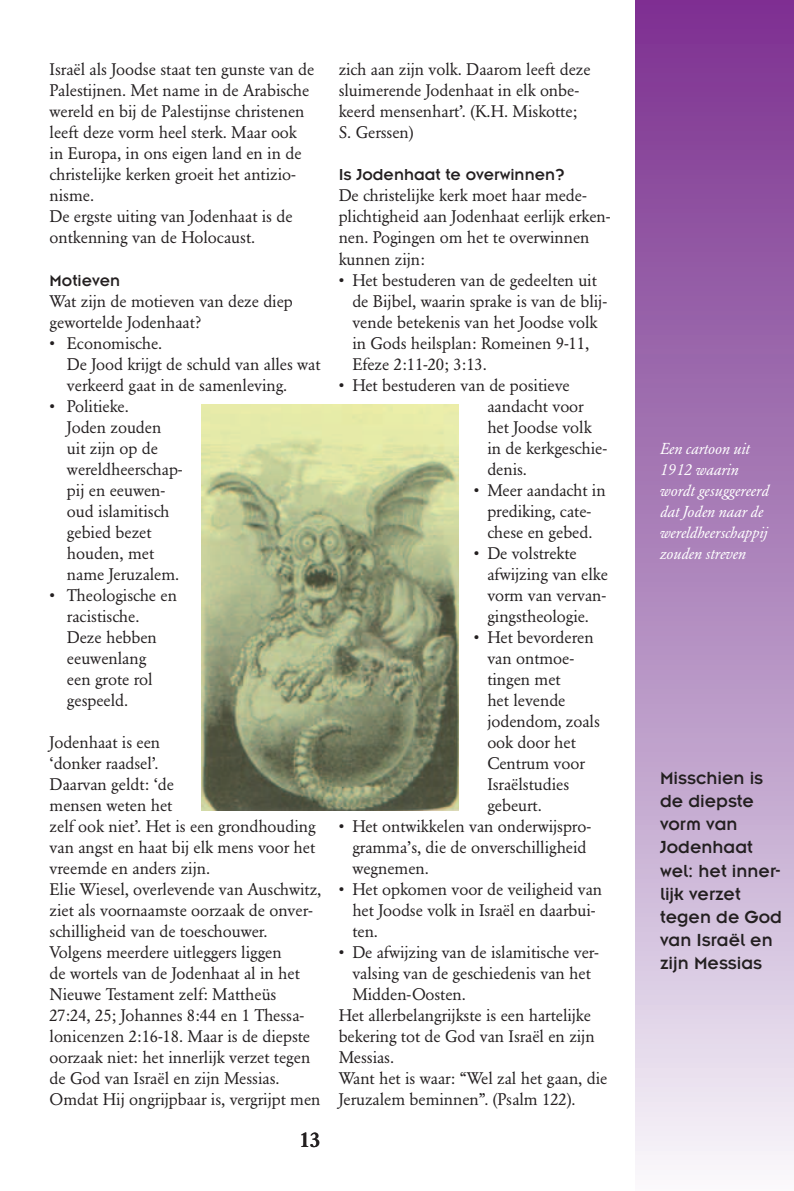
<style>
.page{position:relative;width:794px;height:1191px;background:#fff}
.page>*{position:absolute;margin:0;border:0;box-sizing:border-box;transform-origin:0 0}
.t1{font:500 21px "Garamond BE";color:#231f20}
.t2{font:19.25px/23.1px "Insignia";color:#231f20}
.t3{font:17.5px "Insignia";color:#231f20}
.t4{font:16.62px/21px "Garamond BE";letter-spacing:-.005em;color:#231f20}
.t5{font:italic 15.75px/21px "Garamond BE";color:#fff}
</style>
<div class="page">
<div style="left:635px;top:0;width:159px;height:1191px;background:linear-gradient(to bottom,#782c8d,#f1f0f6)"></div>
<img style="left:201px;top:404px;width:258px;height:406px">
<p class="t4" style="left:50px;top:61px;width:266px">Israël als Joodse staat ten gunste van de Palestijnen. Met name in de Arabische wereld en bij de Palestijnse christenen leeft deze vorm heel sterk. Maar ook in Europa, in ons eigen land en in de christelijke kerken groeit het antizio&shy;nisme.<br>De ergste uiting van Jodenhaat is de ontkenning van de Holocaust.</p>
<p class="t3" style="left:50px;top:274px;width:72px">Motieven</p>
<p class="t4" style="left:50px;top:292px;width:245px">Wat zijn de motieven van deze diep gewortelde Jodenhaat?</p>
<p class="t4" style="left:67px;top:334px;width:255px;text-indent:-17px">• Economische.<br>De Jood krijgt de schuld van alles wat verkeerd gaat in de samenleving.</p>
<p class="t4" style="left:67px;top:397px;width:117px;text-indent:-17px">• Politieke.<br>Joden zouden uit zijn op de wereldheerschap&shy;pij en eeuwen&shy;oud islamitisch gebied bezet houden, met name Jeruzalem.</p>
<p class="t4" style="left:67px;top:586px;width:112px;text-indent:-17px">• Theologische en racistische.<br>Deze hebben eeuwenlang<br>een grote rol gespeeld.</p>
<p class="t4" style="left:50px;top:733px;width:273px">Jodenhaat is een<br>‘donker raadsel’.<br>Daarvan geldt: ‘de<br>mensen weten het<br>zelf ook niet’. Het is een grondhouding van angst en haat bij elk mens voor het vreemde en anders zijn.<br>Elie Wiesel, overlevende van Auschwitz, ziet als voornaamste oorzaak de onver&shy;schilligheid van de toeschouwer.<br>Volgens meerdere uitleggers liggen<br>de wortels van de Jodenhaat al in het<br>Nieuwe Testament zelf: Mattheüs<br>27:24, 25; Johannes 8:44 en 1 Thessa&shy;lonicenzen 2:16-18. Maar is de diepste oorzaak niet: het innerlijk verzet tegen de God van Israël en zijn Messias.<br>Omdat Hij ongrijpbaar is, vergrijpt men</p>
<p class="t1" style="left:300px;top:1130px;width:22px">13</p>
<p class="t4" style="left:339px;top:61px;width:253px">zich aan zijn volk. Daarom leeft deze sluimerende Jodenhaat in elk onbe&shy;keerd mensenhart’. (K.H. Miskotte;<br>S. Gerssen)</p>
<p class="t3" style="left:339px;top:169px;width:228px">Is Jodenhaat te overwinnen?</p>
<p class="t4" style="left:339px;top:187px;width:273px">De christelijke kerk moet haar mede&shy;plichtigheid aan Jodenhaat eerlijk erken&shy;nen. Pogingen om het te overwinnen kunnen zijn:</p>
<p class="t4" style="left:352px;top:271px;width:256px;text-indent:-14px">• Het bestuderen van de gedeelten uit de Bijbel, waarin sprake is van de blij&shy;vende betekenis van het Joodse volk in Gods heilsplan: Romeinen 9-11, Efeze 2:11-20; 3:13.</p>
<p class="t4" style="left:487px;top:376px;width:121px;text-indent:-149px">• Het bestuderen van de positieve aandacht voor het Joodse volk in de kerkgeschie&shy;denis.</p>
<p class="t4" style="left:474px;top:481px;width:133px;text-align:center">• Meer aandacht in prediking, cate&shy;chese en gebed.</p>
<p class="t4" style="left:487px;top:544px;width:122px;text-indent:-14px">• De volstrekte afwijzing van elke vorm van vervan&shy;gingstheologie.</p>
<p class="t4" style="left:487px;top:628px;width:114px;text-indent:-14px">• Het bevorderen van ontmoe&shy;tingen met<br>het levende jodendom, zoals ook door het<br>Centrum voor<br>Israëlstudies gebeurt.</p>
<p class="t4" style="left:352px;top:817px;width:240px;text-indent:-14px">• Het ontwikkelen van onderwijspro&shy;gramma’s, die de onverschilligheid wegnemen.</p>
<p class="t4" style="left:352px;top:880px;width:251px;text-indent:-14px">• Het opkomen voor de veiligheid van het Joodse volk in Israël en daarbui&shy;ten.</p>
<p class="t4" style="left:339px;top:943px;width:262px">• De afwijzing van de islamitische ver-</p>
<p class="t4" style="left:352px;top:964px;width:240px">valsing van de geschiedenis van het</p>
<p class="t4" style="left:352px;top:985px;width:115px">Midden-Oosten.</p>
<p class="t4" style="left:339px;top:1006px;width:254px">Het allerbelangrijkste is een hartelijke</p>
<p class="t4" style="left:339px;top:1027px;width:257px">bekering tot de God van Israël en zijn</p>
<p class="t4" style="left:339px;top:1048px;width:57px">Messias.</p>
<p class="t4" style="left:339px;top:1069px;width:270px">Want het is waar: “Wel zal het gaan, die</p>
<p class="t4" style="left:339px;top:1090px;width:239px">Jeruzalem beminnen”. (Psalm 122).</p>
<p class="t5" style="left:660px;top:439px;width:110px">Een cartoon uit<br>1912 waarin wordt gesuggereerd dat Joden naar de wereldheerschappij zouden streven</p>
<p class="t2" style="left:660px;top:768px;width:124px">Misschien is de diepste vorm van<br>Jodenhaat wel: het inner&shy;lijk verzet tegen de God van Israël en zijn Messias</p>
</div>
